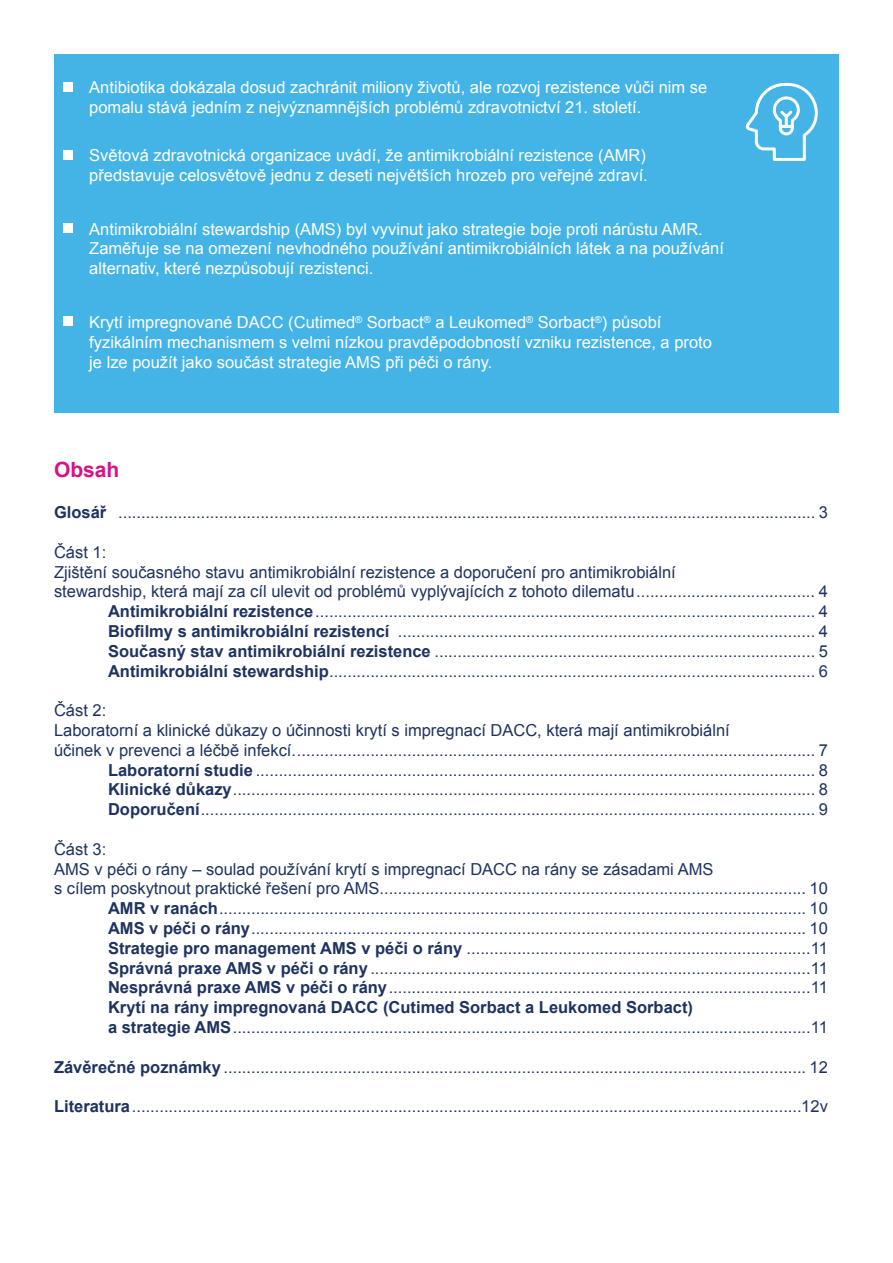
<style>
.page{position:relative;width:893px;height:1263px;background:#fff}
.page>*{position:absolute;margin:0;border:0;box-sizing:border-box;transform-origin:0 0}
.t1{font:90px/68.2px "Arial";color:#fff}
.t2{font:700 21px "Arial";color:#d61285}
.obsah-sub{font:16.5px/19.8px "Arial";letter-spacing:-.075em;color:#1e3360}
.obsah-hlavny{font:16.5px/19.8px "Arial";color:#1e3360}
.t3{font:16.5px/19.8px "Arial";color:#fff}
.s1{font-weight:700}
</style>
<div class="page">
<div style="left:54px;top:54px;width:785px;height:358px;background:#44b4e7"></div>
<svg style="left:747px;top:83px;width:71px;height:78px"></svg>
<p class="t1" style="left:55px;top:26px;width:27px">. .</p>
<p class="t3" style="left:89px;top:78px;width:620px">Antibiotika dokázala dosud zachránit miliony životů, ale rozvoj rezistence vůči nim se pomalu stává jedním z nejvýznamnějších problémů zdravotnictví 21. století.</p>
<p class="t3" style="left:89px;top:146px;width:560px">Světová zdravotnická organizace uvádí, že antimikrobiální rezistence (AMR) představuje celosvětově jednu z deseti největších hrozeb pro veřejné zdraví.</p>
<p class="t3" style="left:89px;top:219px;width:636px">Antimikrobiální stewardship (AMS) byl vyvinut jako strategie boje proti nárůstu AMR.<br>Zaměřuje se na omezení nevhodného používání antimikrobiálních látek a na používání alternativ, které nezpůsobují rezistenci.</p>
<p class="t3" style="left:89px;top:313px;width:624px">Krytí impregnované DACC (Cutimed<sup>®</sup> Sorbact<sup>®</sup> a Leukomed<sup>®</sup> Sorbact<sup>®</sup>) působí fyzikálním mechanismem s velmi nízkou pravděpodobností vzniku rezistence, a proto je lze použít jako součást strategie AMS při péči o rány.</p>
<p class="t1" style="left:55px;top:167px;width:27px">.</p>
<p class="t1" style="left:55px;top:261px;width:27px">.</p>
<p class="t2" style="left:54px;top:455px;width:67px">Obsah</p>
<p class="obsah-sub" style="left:54px;top:503px;width:775px"><span class="s1">Glosář</span> ........................................................................................................................................................ 3</p>
<p class="obsah-hlavny" style="left:54px;top:542px;width:775px">Část 1:<br>Zjištění současného stavu antimikrobiální rezistence a doporučení pro antimikrobiální<br>stewardship, která mají za cíl ulevit od problémů vyplývajících z tohoto dilematu....................................... 4</p>
<p class="obsah-sub" style="left:108px;top:602px;width:721px"><span class="s1">Antimikrobiální rezistence</span>............................................................................................................. 4</p>
<p class="obsah-sub" style="left:108px;top:621px;width:721px"><span class="s1">Biofilmy s antimikrobiální rezistencí</span> ........................................................................................... 4</p>
<p class="obsah-sub" style="left:108px;top:641px;width:721px"><span class="s1">Současný stav antimikrobiální rezistence</span> ................................................................................... 5</p>
<p class="obsah-sub" style="left:108px;top:661px;width:721px"><span class="s1">Antimikrobiální stewardship</span>.......................................................................................................... 6</p>
<p class="obsah-hlavny" style="left:54px;top:701px;width:775px">Část 2:<br>Laboratorní a klinické důkazy o účinnosti krytí s impregnací DACC, která mají antimikrobiální<br>účinek v prevenci a léčbě infekcí.................................................................................................................. 7</p>
<p class="obsah-sub" style="left:108px;top:760px;width:721px"><span class="s1">Laboratorní studie</span> .......................................................................................................................... 8</p>
<p class="obsah-sub" style="left:108px;top:780px;width:721px"><span class="s1">Klinické důkazy</span>............................................................................................................................... 8</p>
<p class="obsah-sub" style="left:108px;top:800px;width:721px"><span class="s1">Doporučení</span>...................................................................................................................................... 9</p>
<p class="obsah-hlavny" style="left:54px;top:839px;width:775px">Část 3:<br>AMS v péči o rány – soulad používání krytí s impregnací DACC na rány se zásadami AMS<br>s cílem poskytnout praktické řešení pro AMS............................................................................................. 10</p>
<p class="obsah-sub" style="left:108px;top:899px;width:721px"><span class="s1">AMR v ranách</span>................................................................................................................................ 10</p>
<p class="obsah-sub" style="left:108px;top:918px;width:721px"><span class="s1">AMS v péči o rány</span>......................................................................................................................... 10</p>
<p class="obsah-sub" style="left:108px;top:938px;width:721px"><span class="s1">Strategie pro management AMS v péči o rány</span> ...........................................................................11</p>
<p class="obsah-sub" style="left:108px;top:958px;width:721px"><span class="s1">Správná praxe AMS v péči o rány</span> ................................................................................................11</p>
<p class="obsah-sub" style="left:108px;top:978px;width:721px"><span class="s1">Nesprávná praxe AMS v péči o rány</span>............................................................................................11</p>
<p class="obsah-sub" style="left:108px;top:998px;width:721px"><span class="s1">Krytí na rány impregnovaná DACC (Cutimed Sorbact a Leukomed Sorbact)<br>a strategie AMS</span>..............................................................................................................................11</p>
<p class="obsah-hlavny" style="left:54px;top:1057px;width:775px"><span class="s1">Závěrečné poznámky</span> ............................................................................................................................... 12</p>
<p class="obsah-hlavny" style="left:54px;top:1097px;width:775px"><span class="s1">Literatura</span>..................................................................................................................................................12v</p>
</div>
